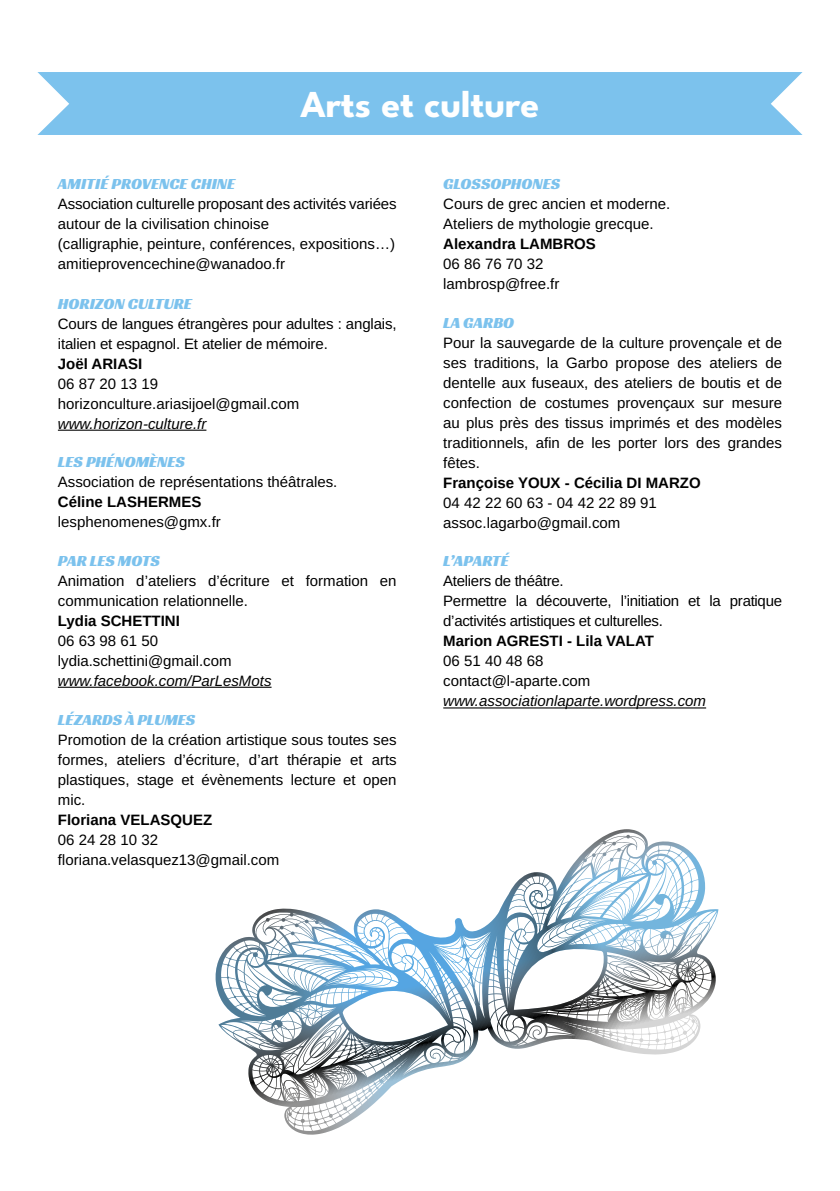
<style>
.page{position:relative;width:840px;height:1191px;background:#fff}
.page>*{position:absolute;margin:0;border:0;box-sizing:border-box;transform-origin:0 0}
.t1{font:100 38px "League Spartan";color:#fff}
.t2{font:16px "Racing Sans One";color:#7cc2ed}
.t3{font:15px/20px "Arimo";color:#000}
.t4{font:700 15px "Arimo";color:#000}
.t5{font:15px/20px "Arimo";letter-spacing:-.02em;color:#000}
.t6{font:italic 15px "Arimo";color:#000}
</style>
<div class="page">
<div style="left:37px;top:72px;width:765px;height:63px;background:#7cc2ed"></div>
<hr style="left:58px;top:429px;width:148px;height:2px;background:#000">
<hr style="left:443px;top:707px;width:262px;height:1px;background:#000">
<hr style="left:58px;top:686px;width:213px;height:2px;background:#000">
<svg style="left:626px;top:829px;width:13px;height:45px"></svg>
<svg style="left:215px;top:829px;width:411px;height:306px"></svg>
<h1 class="t1" style="left:300px;top:77px;width:240px">Arts et culture</h1>
<p class="t2" style="left:58px;top:174px;width:179px">AMITIÉ PROVENCE CHINE</p>
<p class="t3" style="left:58px;top:194px;width:340px">Association culturelle proposant des activités variées autour de la civilisation chinoise<br>(calligraphie, peinture, conférences, expositions…) amitieprovencechine@wanadoo.fr</p>
<p class="t2" style="left:58px;top:293px;width:135px">HORIZON CULTURE</p>
<p class="t3" style="left:58px;top:314px;width:340px">Cours de langues étrangères pour adultes : anglais, italien et espagnol. Et atelier de mémoire.</p>
<p class="t4" style="left:58px;top:353px;width:86px">Joël ARIASI</p>
<p class="t3" style="left:58px;top:374px;width:243px">06 87 20 13 19 horizonculture.ariasijoel@gmail.com</p>
<p class="t6" style="left:58px;top:413px;width:150px">www.horizon-culture.fr</p>
<p class="t2" style="left:58px;top:451px;width:128px">LES PHÉNOMÈNES</p>
<p class="t3" style="left:58px;top:471px;width:281px">Association de représentations théâtrales.</p>
<p class="t4" style="left:58px;top:491px;width:145px">Céline LASHERMES</p>
<p class="t3" style="left:58px;top:511px;width:164px">lesphenomenes@gmx.fr</p>
<p class="t2" style="left:58px;top:550px;width:103px">PAR LES MOTS</p>
<p class="t3" style="left:58px;top:571px;width:340px">Animation d’ateliers d’écriture et formation en communication relationnelle.</p>
<p class="t4" style="left:58px;top:610px;width:123px">Lydia SCHETTINI</p>
<p class="t3" style="left:58px;top:630px;width:175px">06 63 98 61 50 lydia.schettini@gmail.com</p>
<p class="t6" style="left:58px;top:670px;width:215px">www.facebook.com/ParLesMots</p>
<p class="t2" style="left:58px;top:709px;width:139px">LÉZARDS À PLUMES</p>
<p class="t3" style="left:58px;top:730px;width:340px;text-align:justify">Promotion de la création artistique sous toutes ses formes, ateliers d’écriture, d’art thérapie et arts plastiques, stage et évènements lecture et open mic.</p>
<p class="t4" style="left:58px;top:809px;width:156px">Floriana VELASQUEZ</p>
<p class="t3" style="left:58px;top:830px;width:223px">06 24 28 10 32 floriana.velasquez13@gmail.com</p>
<p class="t2" style="left:443px;top:174px;width:118px">GLOSSOPHONES</p>
<p class="t3" style="left:443px;top:194px;width:228px">Cours de grec ancien et moderne.<br>Ateliers de mythologie grecque.</p>
<p class="t4" style="left:443px;top:234px;width:154px">Alexandra LAMBROS</p>
<p class="t3" style="left:443px;top:254px;width:118px">06 86 76 70 32 lambrosp@free.fr</p>
<p class="t2" style="left:443px;top:312px;width:72px">LA GARBO</p>
<p class="t3" style="left:443px;top:333px;width:340px;text-align:justify">Pour la sauvegarde de la culture provençale et de ses traditions, la Garbo propose des ateliers de dentelle aux fuseaux, des ateliers de boutis et de confection de costumes provençaux sur mesure au plus près des tissus imprimés et des modèles traditionnels, afin de les porter lors des grandes fêtes.</p>
<p class="t4" style="left:443px;top:472px;width:259px">Françoise YOUX - Cécilia DI MARZO</p>
<p class="t3" style="left:443px;top:493px;width:215px">04 42 22 60 63 - 04 42 22 89 91 assoc.lagarbo@gmail.com</p>
<p class="t2" style="left:443px;top:550px;width:67px">L’APARTÉ</p>
<p class="t5" style="left:443px;top:571px;width:340px">Ateliers de théâtre.<br>Permettre la découverte, l’initiation et la pratique d’activités artistiques et culturelles.</p>
<p class="t4" style="left:443px;top:631px;width:212px">Marion AGRESTI - Lila VALAT</p>
<p class="t3" style="left:443px;top:651px;width:148px">06 51 40 48 68 contact@l-aparte.com</p>
<p class="t6" style="left:443px;top:690px;width:264px">www.associationlaparte.wordpress.com</p>
</div>
